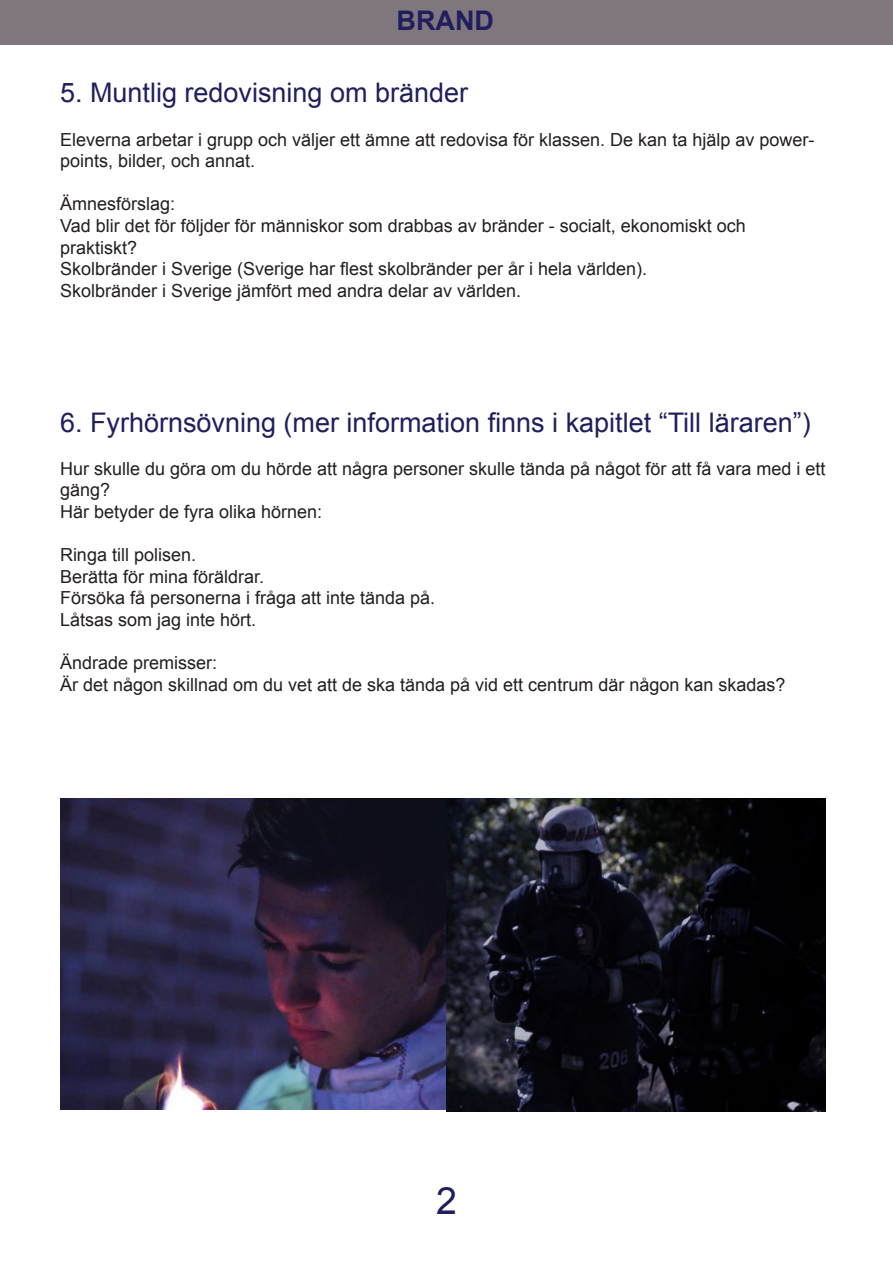
<style>
.page{position:relative;width:893px;height:1263px;background:#fff}
.page>*{position:absolute;margin:0;border:0;box-sizing:border-box;transform-origin:0 0}
.t1{font:37.5px "Arial";color:#201f5e}
.t2{font:27px "Arial";color:#201f5e}
.t3{font:700 27px "Arial";color:#201f5e}
.t4{font:18px/21.6px "Arial";color:#231f20}
</style>
<div class="page">
<div style="left:0;top:0;width:893px;height:44px;background:#80777e"></div>
<img style="left:60px;top:799px;width:765px;height:312px">
<p class="t3" style="left:397px;top:2px;width:99px">BRAND</p>
<p class="t2" style="left:60px;top:75px;width:410px">5. Muntlig redovisning om bränder</p>
<p class="t4" style="left:60px;top:129px;width:756px">Eleverna arbetar i grupp och väljer ett ämne att redovisa för klassen. De kan ta hjälp av power&shy;points, bilder, och annat.</p>
<p class="t4" style="left:60px;top:193px;width:687px">Ämnesförslag:<br>Vad blir det för följder för människor som drabbas av bränder - socialt, ekonomiskt och praktiskt?<br>Skolbränder i Sverige (Sverige har flest skolbränder per år i hela världen).<br>Skolbränder i Sverige jämfört med andra delar av världen.</p>
<p class="t2" style="left:60px;top:404px;width:752px">6. Fyrhörnsövning (mer information finns i kapitlet “Till läraren”)</p>
<p class="t4" style="left:60px;top:458px;width:767px">Hur skulle du göra om du hörde att några personer skulle tända på något för att få vara med i ett gäng?<br>Här betyder de fyra olika hörnen:</p>
<p class="t4" style="left:60px;top:544px;width:377px">Ringa till polisen.<br>Berätta för mina föräldrar.<br>Försöka få personerna i fråga att inte tända på.<br>Låtsas som jag inte hört.</p>
<p class="t4" style="left:60px;top:652px;width:727px">Ändrade premisser:<br>Är det någon skillnad om du vet att de ska tända på vid ett centrum där någon kan skadas?</p>
<p class="t1" style="left:436px;top:1176px;width:22px">2</p>
</div>
